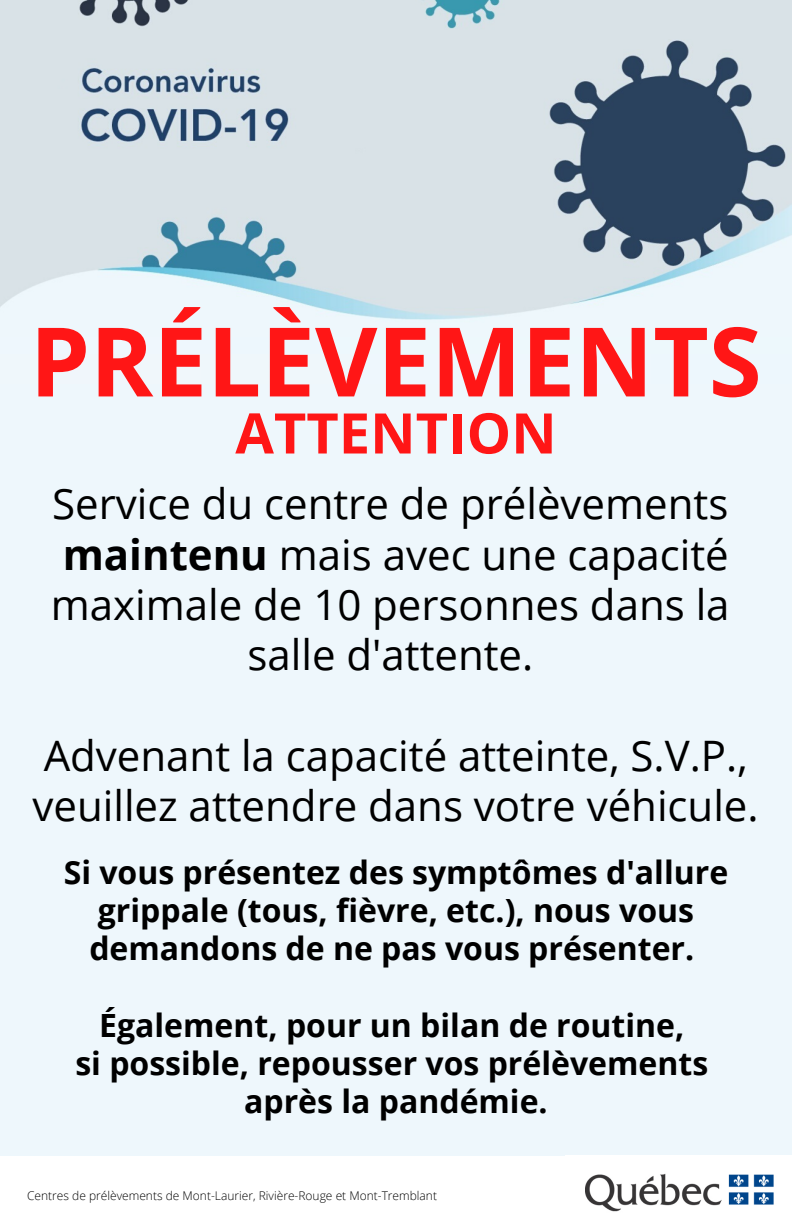
<style>
.page{position:relative;width:792px;height:1224px;background:#fff}
.page>*{position:absolute;margin:0;border:0;box-sizing:border-box;transform-origin:0 0}
.t1{font:700 96px "Open Sans";color:#ff1616}
.t2{font:700 56px "Open Sans";color:#ff1616}
.t3{font:42px/50.2px "Open Sans";color:#000;text-align:center}
.t4{font:700 32px/38.2px "Open Sans";color:#000;text-align:center}
.t5{font:300 12px "Open Sans";color:#000}
.s1{font-weight:700}
</style>
<div class="page">
<img style="left:0;top:0;width:792px;height:337px">
<img style="left:585px;top:1174px;width:189px;height:38px">
<h1 class="t1" style="left:30px;top:294px;width:733px">PRÉLÈVEMENTS</h1>
<h2 class="t2" style="left:235px;top:394px;width:323px">ATTENTION</h2>
<h3 class="t3" style="left:51px;top:478px;width:680px">Service du centre de prélèvements <span class="s1">maintenu</span> mais avec une capacité maximale de 10 personnes dans la salle d'attente.</h3>
<h3 class="t3" style="left:33px;top:729px;width:728px;text-align:left">Advenant la capacité atteinte, S.V.P., veuillez attendre dans votre véhicule.</h3>
<p class="t4" style="left:64px;top:852px;width:666px">Si vous présentez des symptômes d'allure grippale (tous, fièvre, etc.), nous vous demandons de ne pas vous présenter.</p>
<p class="t4" style="left:75px;top:1005px;width:634px">Également, pour un bilan de routine,<br>si possible, repousser vos prélèvements après la pandémie.</p>
<p class="t5" style="left:27px;top:1188px;width:411px">Centres de prélèvements de Mont-Laurier, Rivière-Rouge et Mont-Tremblant</p>
</div>
